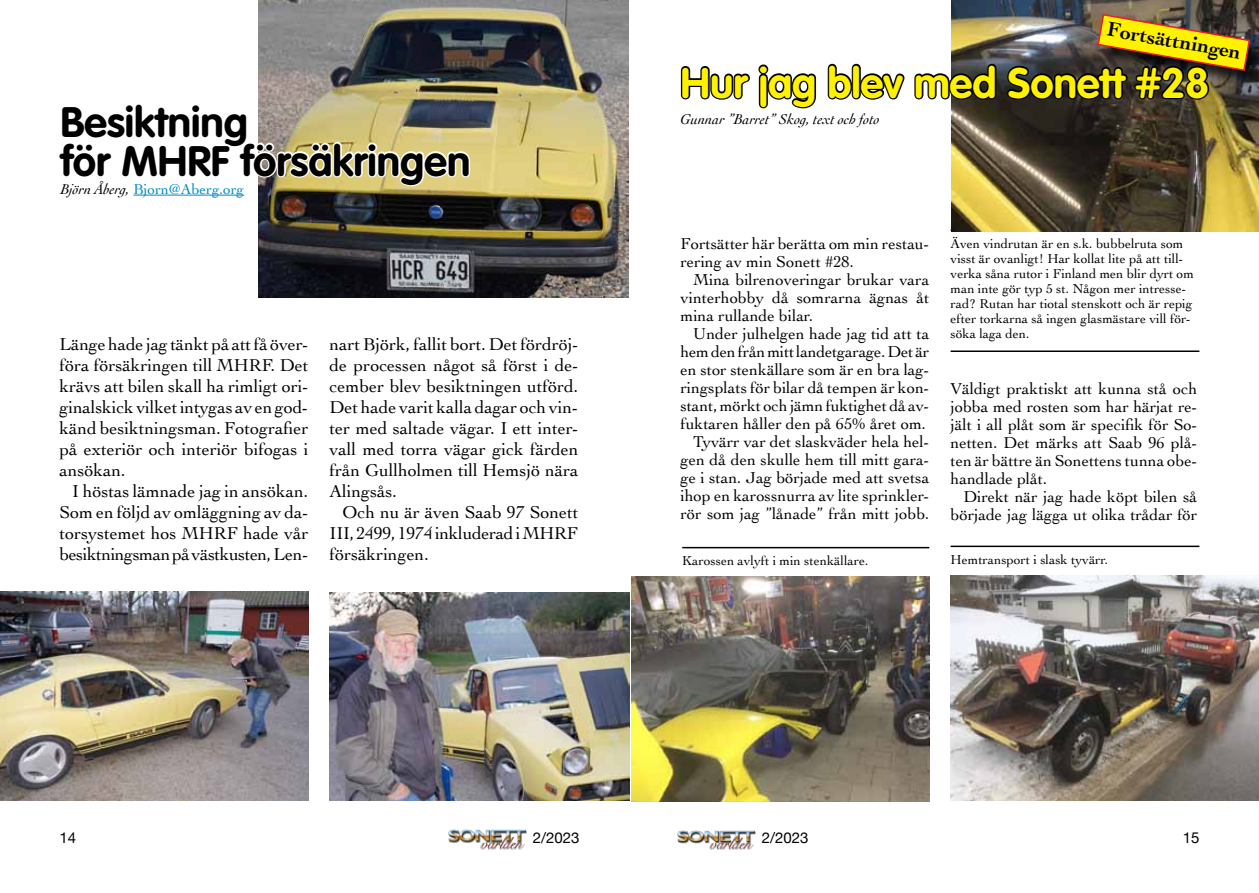
<style>
.page{position:relative;width:1259px;height:893px;background:#fff}
.page>*{position:absolute;margin:0;border:0;box-sizing:border-box;transform-origin:0 0}
.t1{font:700 42px/39px "VAG Rounded";color:#000}
.t2{font:700 42px "VAG Rounded";color:#fff200}
.t3{font:700 21px "Cochin";color:#000}
.t4{font:18px/21px "Cochin";color:#000;text-align:justify}
.t5{font:16.5px/18px "Cochin";color:#000;text-align:justify}
.t6{font:italic 15px "Cochin";color:#000}
.t7{font:15px "Cochin";color:#008aca}
.t8{font:15px "Helvetica Neue";color:#000}
.t9{font:13.5px/15px "Cochin";color:#000}
.s1{font-style:italic;color:#000}
</style>
<div class="page">
<img style="left:448px;top:830px;width:78px;height:20px">
<img style="left:677px;top:830px;width:78px;height:20px">
<img style="left:259px;top:0;width:369px;height:297px">
<img style="left:0;top:592px;width:308px;height:209px">
<img style="left:330px;top:593px;width:299px;height:207px">
<hr style="left:133px;top:195px;width:111px;height:1px;background:#008aca">
<svg style="left:258px;top:140px;width:213px;height:48px"></svg>
<hr style="left:682px;top:547px;width:247px;height:1px;background:#000">
<hr style="left:950px;top:546px;width:249px;height:1px;background:#000">
<hr style="left:950px;top:229px;width:249px;height:2px;background:#000">
<hr style="left:950px;top:350px;width:249px;height:2px;background:#000">
<img style="left:951px;top:0;width:308px;height:231px">
<div style="left:1100px;top:17px;width:159px;height:72px;background:#000;opacity:.75"></div>
<svg style="left:680px;top:66px;width:70px;height:34px"></svg>
<svg style="left:758px;top:64px;width:58px;height:45px"></svg>
<svg style="left:827px;top:63px;width:78px;height:37px"></svg>
<svg style="left:914px;top:62px;width:84px;height:39px"></svg>
<img style="left:1005px;top:13px;width:246px;height:88px">
<img style="left:631px;top:577px;width:298px;height:224px">
<img style="left:950px;top:576px;width:309px;height:224px">
<h1 class="t1" style="left:60px;top:102px;width:411px">Besiktning<br>för MHRF försäkringen</h1>
<p class="t7" style="left:60px;top:179px;width:185px"><span class="s1">Björn Åberg,</span> Bjorn@Aberg.org</p>
<p class="t4" style="left:60px;top:332px;width:250px">Länge hade jag tänkt på att få över&shy;föra försäkringen till MHRF. Det krävs att bilen skall ha rimligt ori&shy;ginalskick vilket intygas av en god&shy;känd besiktningsman. Fotografier på exteriör och interiör bifogas i ansökan.</p>
<p class="t4" style="left:60px;top:479px;width:250px;text-indent:13px">I höstas lämnade jag in ansökan.<br>Som en följd av omläggning av da&shy;torsystemet hos MHRF hade vår besiktningsman på västkusten, Len--</p>
<p class="t4" style="left:330px;top:333px;width:250px">nart Björk, fallit bort. Det fördröj&shy;de processen något så först i de&shy;cember blev besiktningen utförd.<br>Det hade varit kalla dagar och vin&shy;ter med saltade vägar. I ett inter&shy;vall med torra vägar gick färden från Gullholmen till Hemsjö nära Alingsås.</p>
<p class="t4" style="left:330px;top:501px;width:250px;text-indent:13px">Och nu är även Saab 97 Sonett III, 2499, 1974 inkluderad i MHRF försäkringen.</p>
<p class="t3" style="left:1109px;top:15px;width:137px;rotate:10deg">Fortsättningen</p>
<h1 class="t2" style="left:680px;top:58px;width:530px">Hur jag blev med Sonett #28</h1>
<p class="t6" style="left:680px;top:109px;width:201px">Gunnar ”Barret” Skog, text och foto</p>
<p class="t5" style="left:680px;top:234px;width:250px">Fortsätter här berätta om min restau&shy;rering av min Sonett #28.</p>
<p class="t5" style="left:680px;top:270px;width:250px;text-indent:13px">Mina bilrenoveringar brukar vara vinterhobby då somrarna ägnas åt mina rullande bilar.</p>
<p class="t5" style="left:680px;top:324px;width:250px;text-align:right">Under julhelgen hade jag tid att ta hem den från mitt landetgarage. Det är en stor stenkällare som är en bra lag&shy;ringsplats för bilar då tempen är kon&shy;stant, mörkt och jämn fuktighet då av&shy;fuktaren håller den på 65% året om.<br>Tyvärr var det slaskväder hela hel&shy;gen då den skulle hem till mitt gara&shy;ge i stan. Jag började med att svetsa ihop en karossnurra av lite sprinkler&shy;rör som jag ”lånade” från mitt jobb.</p>
<p class="t9" style="left:950px;top:235px;width:245px">Även vindrutan är en s.k. bubbelruta som visst är ovanligt! Har kollat lite på att till&shy;verka såna rutor i Finland men blir dyrt om man inte gör typ 5 st. Någon mer intresse&shy;rad? Rutan har tiotal stenskott och är repig efter torkarna så ingen glasmästare vill för&shy;söka laga den.</p>
<p class="t5" style="left:950px;top:379px;width:248px">Väldigt praktiskt att kunna stå och jobba med rosten som har härjat re&shy;jält i all plåt som är specifik för So&shy;netten. Det märks att Saab 96 plå&shy;ten är bättre än Sonettens tunna obe&shy;handlade plåt.</p>
<p class="t5" style="left:950px;top:487px;width:248px;text-align:right">Direkt när jag hade köpt bilen så började jag lägga ut olika trådar för</p>
<p class="t9" style="left:682px;top:553px;width:188px">Karossen avlyft i min stenkällare.</p>
<p class="t9" style="left:950px;top:552px;width:159px">Hemtransport i slask tyvärr.</p>
<p class="t8" style="left:60px;top:827px;width:18px">14</p>
<p class="t8" style="left:533px;top:827px;width:48px">2/2023</p>
<p class="t8" style="left:762px;top:827px;width:48px">2/2023</p>
<p class="t8" style="left:1182px;top:827px;width:18px">15</p>
</div>
